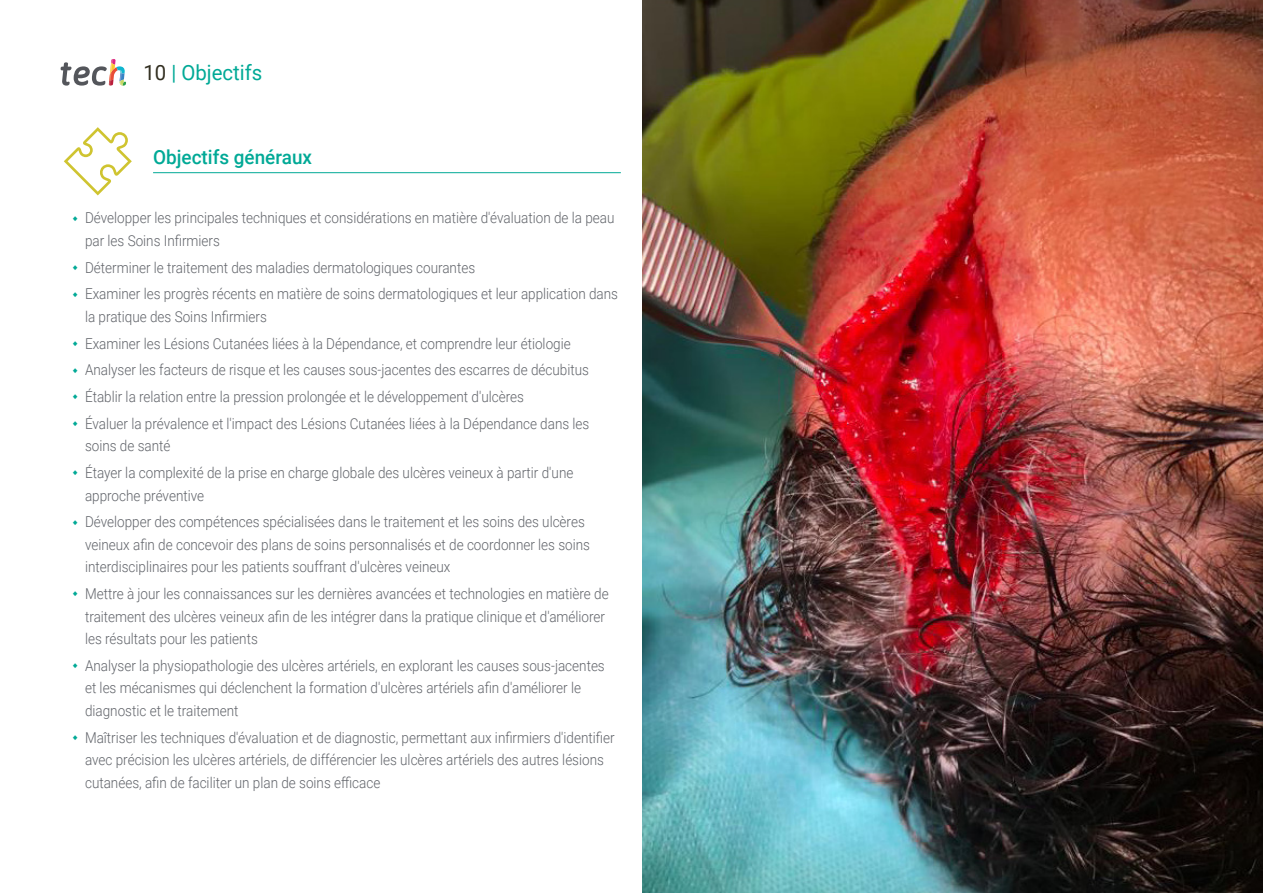
<style>
.page{position:relative;width:1263px;height:893px;background:#fff}
.page>*{position:absolute;margin:0;border:0;box-sizing:border-box;transform-origin:0 0}
.t1{font:21px "Roboto";color:#00a996}
.t2{font:500 19.5px "Roboto";color:#00a996}
.t3{font:300 15px/22.5px "Roboto";color:#61646a;scale:.9 1}
.s1{color:#312e20}
</style>
<div class="page">
<hr style="left:153px;top:172px;width:468px;height:1px;background:#00a996">
<svg style="left:64px;top:127px;width:68px;height:68px"></svg>
<img style="left:642px;top:0;width:621px;height:893px">
<svg style="left:61px;top:59px;width:65px;height:27px"></svg>
<h1 class="t1" style="left:144px;top:57px;width:120px"><span class="s1">10</span> | Objectifs</h1>
<h2 class="t2" style="left:153px;top:144px;width:160px">Objectifs généraux</h2>
<p class="t3" style="left:85px;top:206px;width:590px">Développer les principales techniques et considérations en matière d'évaluation de la peau par les Soins Infirmiers</p>
<p class="t3" style="left:85px;top:253px;width:594px;line-height:26.7px">Déterminer le traitement des maladies dermatologiques courantes<br>Examiner les progrès récents en matière de soins dermatologiques et leur application dans</p>
<p class="t3" style="left:85px;top:303px;width:562px;line-height:26.7px">la pratique des Soins Infirmiers<br>Examiner les Lésions Cutanées liées à la Dépendance, et comprendre leur étiologie Analyser les facteurs de risque et les causes sous-jacentes des escarres de décubitus Établir la relation entre la pression prolongée et le développement d'ulcères<br>Évaluer la prévalence et l'impact des Lésions Cutanées liées à la Dépendance dans les</p>
<p class="t3" style="left:85px;top:432px;width:544px;line-height:26.7px">soins de santé<br>Étayer la complexité de la prise en charge globale des ulcères veineux à partir d'une</p>
<p class="t3" style="left:85px;top:481px;width:557px;line-height:26.7px">approche préventive<br>Développer des compétences spécialisées dans le traitement et les soins des ulcères</p>
<p class="t3" style="left:85px;top:533px;width:562px">veineux afin de concevoir des plans de soins personnalisés et de coordonner les soins interdisciplinaires pour les patients souffrant d'ulcères veineux</p>
<p class="t3" style="left:85px;top:582px;width:583px">Mettre à jour les connaissances sur les dernières avancées et technologies en matière de traitement des ulcères veineux afin de les intégrer dans la pratique clinique et d'améliorer les résultats pour les patients</p>
<p class="t3" style="left:85px;top:654px;width:579px">Analyser la physiopathologie des ulcères artériels, en explorant les causes sous-jacentes et les mécanismes qui déclenchent la formation d'ulcères artériels afin d'améliorer le diagnostic et le traitement</p>
<p class="t3" style="left:85px;top:726px;width:590px">Maîtriser les techniques d'évaluation et de diagnostic, permettant aux infirmiers d'identifier avec précision les ulcères artériels, de différencier les ulcères artériels des autres lésions cutanées, afin de faciliter un plan de soins efficace</p>
</div>
